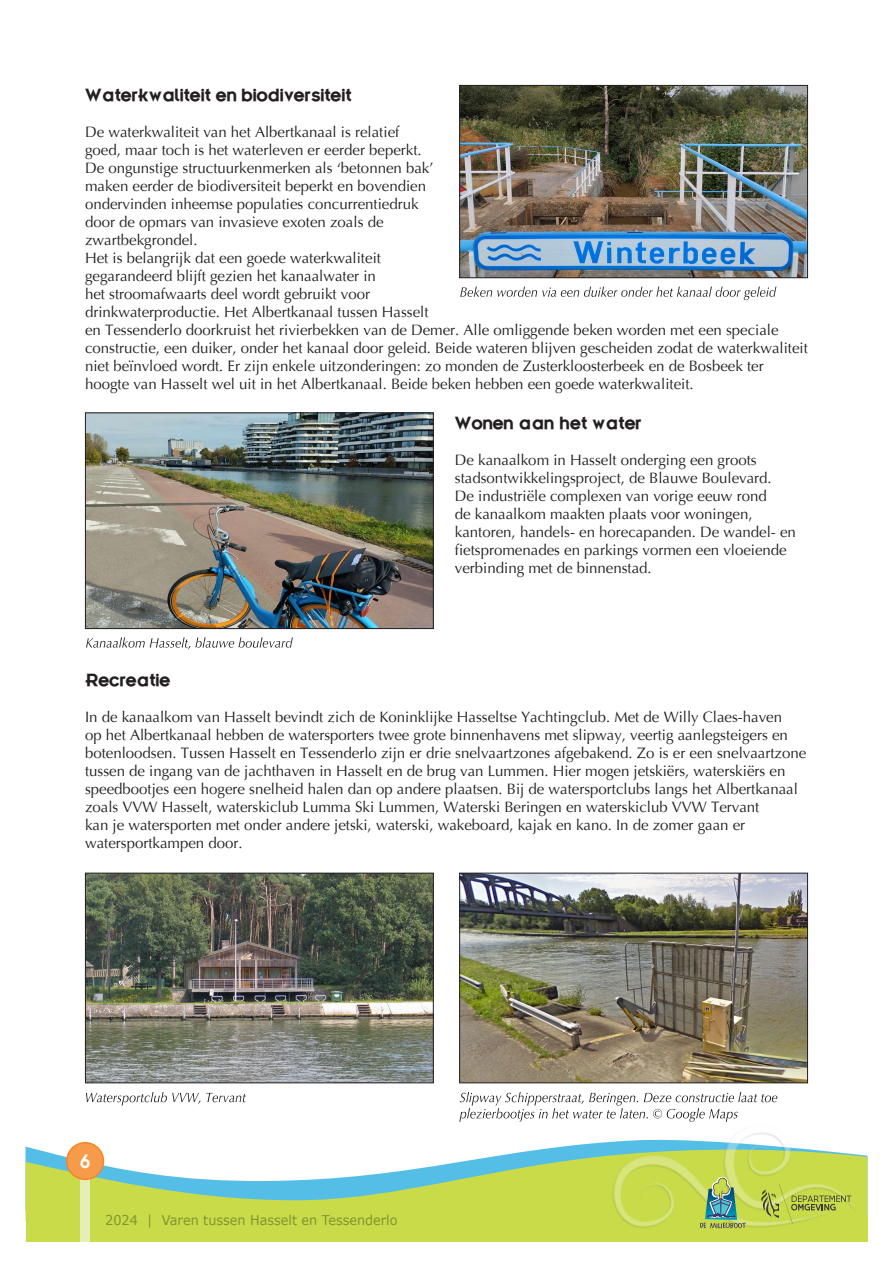
<style>
.page{position:relative;width:893px;height:1263px;background:#fff}
.page>*{position:absolute;margin:0;border:0;box-sizing:border-box;transform-origin:0 0}
.tekst{font:700 18.75px "Kernel SSK";color:#231f20}
.t1{font:600 18px "Trendex SSK";color:#fff}
.tekst-2{font:15px/18px "Optima";color:#231f20}
.t2{font:13.5px "Verdana";color:#85942f;scale:.95 1}
</style>
<div class="page">
<svg style="left:26px;top:1143px;width:841px;height:74px"></svg>
<div style="left:26px;top:1217px;width:841px;height:25px;background:#c9db49"></div>
<img style="left:604px;top:1133px;width:257px;height:96px">
<div style="left:80px;top:1174px;width:10px;height:68px;background:#e6eeb7"></div>
<div style="left:67px;top:1143px;width:37px;height:36px;background:#f79b4a;border-radius:50%"></div>
<div style="left:66px;top:1142px;width:38px;height:38px;border:1px solid #f58522;border-radius:50%"></div>
<svg style="left:700px;top:1177px;width:46px;height:51px"></svg>
<svg style="left:761px;top:1184px;width:90px;height:40px"></svg>
<img style="left:461px;top:87px;width:345px;height:189px">
<div style="left:459px;top:85px;width:349px;height:193px;border:1px solid #231f20"></div>
<svg style="left:460px;top:287px;width:316px;height:13px"></svg>
<img style="left:87px;top:414px;width:345px;height:213px">
<div style="left:85px;top:412px;width:349px;height:217px;border:1px solid #231f20"></div>
<svg style="left:86px;top:637px;width:207px;height:13px"></svg>
<img style="left:87px;top:875px;width:345px;height:206px">
<div style="left:85px;top:873px;width:349px;height:210px;border:1px solid #231f20"></div>
<svg style="left:86px;top:1092px;width:160px;height:13px"></svg>
<img style="left:461px;top:875px;width:345px;height:206px">
<div style="left:459px;top:873px;width:349px;height:210px;border:1px solid #231f20"></div>
<svg style="left:459px;top:1092px;width:318px;height:30px"></svg>
<p class="tekst" style="left:85px;top:85px;width:268px">Waterkwaliteit en biodiversiteit</p>
<p class="tekst-2" style="left:85px;top:123px;width:350px">De waterkwaliteit van het Albertkanaal is relatief goed, maar toch is het waterleven er eerder beperkt.<br>De ongunstige structuurkenmerken als ‘betonnen bak’ maken eerder de biodiversiteit beperkt en bovendien ondervinden inheemse populaties concurrentiedruk door de opmars van invasieve exoten zoals de zwartbekgrondel.</p>
<p class="tekst-2" style="left:85px;top:249px;width:724px">Het is belangrijk dat een goede waterkwaliteit<br>gegarandeerd blijft gezien het kanaalwater in<br>het stroomafwaarts deel wordt gebruikt voor<br>drinkwaterproductie. Het Albertkanaal tussen Hasselt<br>en Tessenderlo doorkruist het rivierbekken van de Demer. Alle omliggende beken worden met een speciale constructie, een duiker, onder het kanaal door geleid. Beide wateren blijven gescheiden zodat de waterkwaliteit niet beïnvloed wordt. Er zijn enkele uitzonderingen: zo monden de Zusterkloosterbeek en de Bosbeek ter hoogte van Hasselt wel uit in het Albertkanaal. Beide beken hebben een goede waterkwaliteit.</p>
<p class="tekst" style="left:455px;top:413px;width:188px">Wonen aan het water</p>
<p class="tekst-2" style="left:455px;top:451px;width:342px">De kanaalkom in Hasselt onderging een groots stadsontwikkelingsproject, de Blauwe Boulevard.<br>De industriële complexen van vorige eeuw rond<br>de kanaalkom maakten plaats voor woningen, kantoren, handels- en horecapanden. De wandel- en fietspromenades en parkings vormen een vloeiende verbinding met de binnenstad.</p>
<p class="tekst" style="left:85px;top:670px;width:87px">Recreatie</p>
<p class="tekst-2" style="left:85px;top:708px;width:723px">In de kanaalkom van Hasselt bevindt zich de Koninklijke Hasseltse Yachtingclub. Met de Willy Claes-haven<br>op het Albertkanaal hebben de watersporters twee grote binnenhavens met slipway, veertig aanlegsteigers en botenloodsen. Tussen Hasselt en Tessenderlo zijn er drie snelvaartzones afgebakend. Zo is er een snelvaartzone tussen de ingang van de jachthaven in Hasselt en de brug van Lummen. Hier mogen jetskiërs, waterskiërs en speedbootjes een hogere snelheid halen dan op andere plaatsen. Bij de watersportclubs langs het Albertkanaal zoals VVW Hasselt, waterskiclub Lumma Ski Lummen, Waterski Beringen en waterskiclub VVW Tervant<br>kan je watersporten met onder andere jetski, waterski, wakeboard, kajak en kano. In de zomer gaan er watersportkampen door.</p>
<p class="t1" style="left:80px;top:1150px;width:12px">6</p>
<p class="t2" style="left:105px;top:1211px;width:309px">2024 | Varen tussen Hasselt en Tessenderlo</p>
</div>
